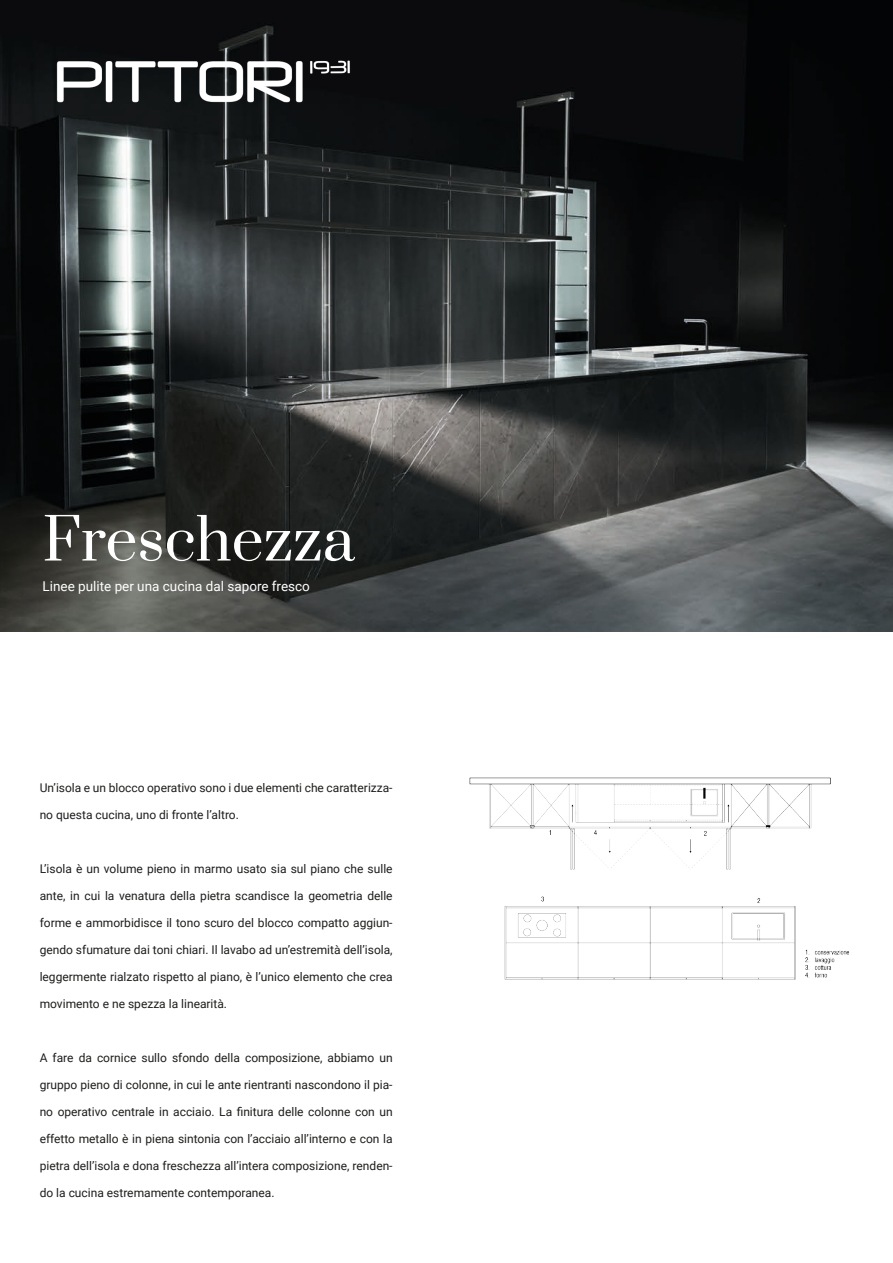
<style>
.page{position:relative;width:893px;height:1263px;background:#fff}
.page>*{position:absolute;margin:0;border:0;box-sizing:border-box;transform-origin:0 0}
.t1{font:57px "Prata";color:#fff}
.t2{font:13.5px "Roboto";color:#fff}
.t3{font:12px "Roboto";color:#1d1d1b}
</style>
<div class="page">
<img style="left:0;top:0;width:893px;height:631px">
<img style="left:470px;top:777px;width:379px;height:202px">
<img style="left:43px;top:43px;width:314px;height:78px">
<h1 class="t1" style="left:43px;top:492px;width:314px">Freschezza</h1>
<p class="t2" style="left:43px;top:576px;width:269px">Linee pulite per una cucina dal sapore fresco</p>
<p class="t3" style="left:40px;top:779px;width:354px">Un’isola e un blocco operativo sono i due elementi che caratterizza-</p>
<p class="t3" style="left:40px;top:806px;width:201px">no questa cucina, uno di fronte l’altro.</p>
<p class="t3" style="left:40px;top:860px;width:354px">L’isola è un volume pieno in marmo usato sia sul piano che sulle</p>
<p class="t3" style="left:40px;top:887px;width:354px">ante, in cui la venatura della pietra scandisce la geometria delle</p>
<p class="t3" style="left:40px;top:914px;width:354px">forme e ammorbidisce il tono scuro del blocco compatto aggiun-</p>
<p class="t3" style="left:40px;top:941px;width:354px">gendo sfumature dai toni chiari. Il lavabo ad un’estremità dell’isola,</p>
<p class="t3" style="left:40px;top:968px;width:354px">leggermente rialzato rispetto al piano, è l’unico elemento che crea</p>
<p class="t3" style="left:40px;top:995px;width:189px">movimento e ne spezza la linearità.</p>
<p class="t3" style="left:40px;top:1049px;width:354px">A fare da cornice sullo sfondo della composizione, abbiamo un</p>
<p class="t3" style="left:40px;top:1076px;width:354px">gruppo pieno di colonne, in cui le ante rientranti nascondono il pia-</p>
<p class="t3" style="left:40px;top:1103px;width:354px">no operativo centrale in acciaio. La finitura delle colonne con un</p>
<p class="t3" style="left:40px;top:1130px;width:354px">effetto metallo è in piena sintonia con l’acciaio all’interno e con la</p>
<p class="t3" style="left:40px;top:1157px;width:354px">pietra dell’isola e dona freschezza all’intera composizione, renden-</p>
<p class="t3" style="left:40px;top:1184px;width:236px">do la cucina estremamente contemporanea.</p>
</div>
